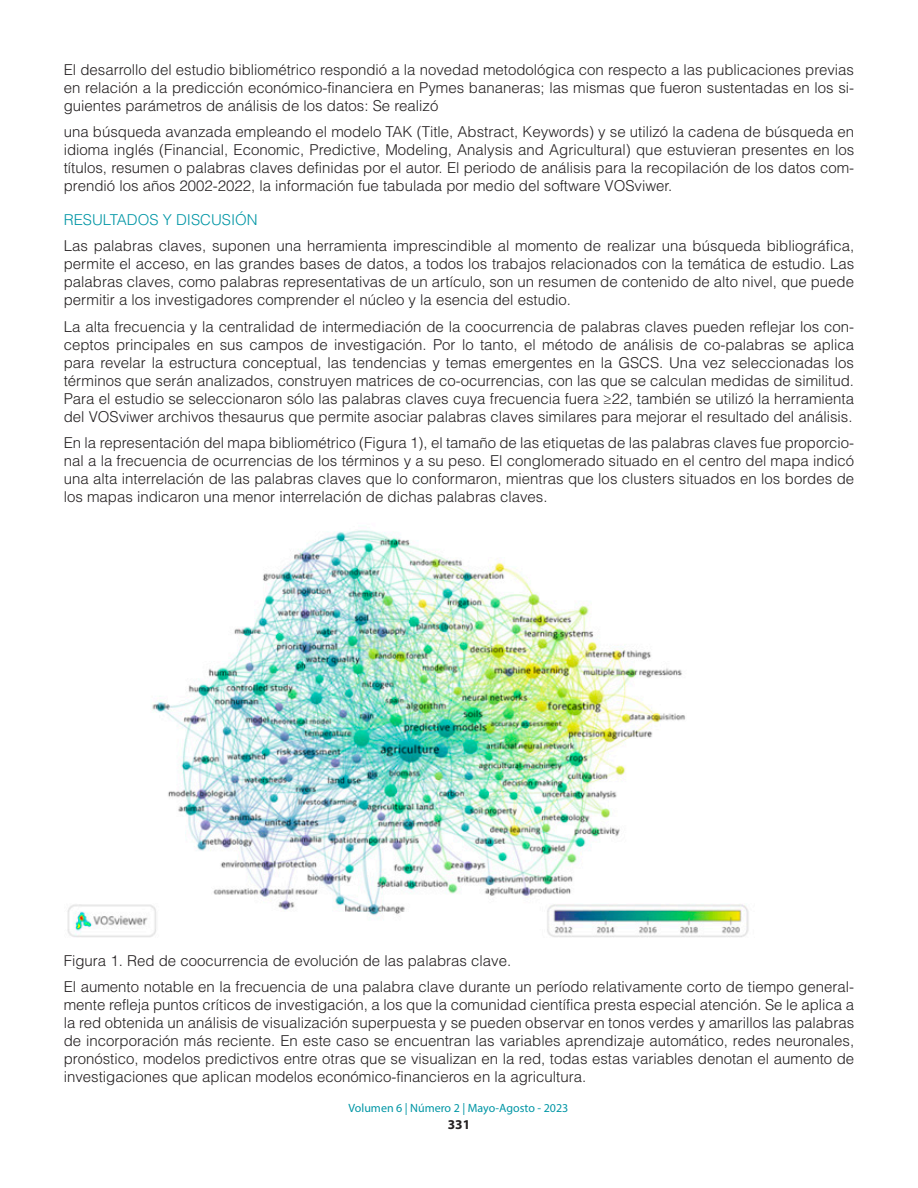
<style>
.page{position:relative;width:918px;height:1188px;background:#fff}
.page>*{position:absolute;margin:0;border:0;box-sizing:border-box;transform-origin:0 0}
.t1{font:300 15px/18px "Helvetica LT Std";color:#231f20;text-align:justify}
.t2{font:300 15px "Helvetica LT Std";color:#0096a5}
.t3{font:700 13.5px "Myriad Pro";color:#231f20}
.t4{font:12px "Myriad Pro";color:#0096a5}
</style>
<div class="page">
<img style="left:67px;top:530px;width:682px;height:408px">
<p class="t1" style="left:64px;top:60px;width:792px">El desarrollo del estudio bibliométrico respondió a la novedad metodológica con respecto a las publicaciones previas en relación a la predicción económico-financiera en Pymes bananeras; las mismas que fueron sustentadas en los si&shy;guientes parámetros de análisis de los datos: Se realizó</p>
<p class="t1" style="left:64px;top:123px;width:792px">una búsqueda avanzada empleando el modelo TAK (Title, Abstract, Keywords) y se utilizó la cadena de búsqueda en idioma inglés (Financial, Economic, Predictive, Modeling, Analysis and Agricultural) que estuvieran presentes en los títulos, resumen o palabras claves definidas por el autor. El periodo de análisis para la recopilación de los datos com&shy;prendió los años 2002-2022, la información fue tabulada por medio del software VOSviwer.</p>
<p class="t2" style="left:64px;top:210px;width:195px">RESULTADOS Y DISCUSIÓN</p>
<p class="t1" style="left:64px;top:237px;width:792px">Las palabras claves, suponen una herramienta imprescindible al momento de realizar una búsqueda bibliográfica, permite el acceso, en las grandes bases de datos, a todos los trabajos relacionados con la temática de estudio. Las palabras claves, como palabras representativas de un artículo, son un resumen de contenido de alto nivel, que puede permitir a los investigadores comprender el núcleo y la esencia del estudio.</p>
<p class="t1" style="left:64px;top:317px;width:792px">La alta frecuencia y la centralidad de intermediación de la coocurrencia de palabras claves pueden reflejar los con&shy;ceptos principales en sus campos de investigación. Por lo tanto, el método de análisis de co-palabras se aplica para revelar la estructura conceptual, las tendencias y temas emergentes en la GSCS. Una vez seleccionadas los términos que serán analizados, construyen matrices de co-ocurrencias, con las que se calculan medidas de similitud.<br>Para el estudio se seleccionaron sólo las palabras claves cuya frecuencia fuera ≥22, también se utilizó la herramienta del VOSviwer archivos thesaurus que permite asociar palabras claves similares para mejorar el resultado del análisis.</p>
<p class="t1" style="left:64px;top:434px;width:792px">En la representación del mapa bibliométrico (Figura 1), el tamaño de las etiquetas de las palabras claves fue proporcio&shy;nal a la frecuencia de ocurrencias de los términos y a su peso. El conglomerado situado en el centro del mapa indicó una alta interrelación de las palabras claves que lo conformaron, mientras que los clusters situados en los bordes de los mapas indicaron una menor interrelación de dichas palabras claves.</p>
<p class="t1" style="left:64px;top:947px;width:792px;line-height:26.5px">Figura 1. Red de coocurrencia de evolución de las palabras clave.<br>El aumento notable en la frecuencia de una palabra clave durante un período relativamente corto de tiempo general-</p>
<p class="t1" style="left:64px;top:996px;width:792px">mente refleja puntos críticos de investigación, a los que la comunidad científica presta especial atención. Se le aplica a la red obtenida un análisis de visualización superpuesta y se pueden observar en tonos verdes y amarillos las palabras de incorporación más reciente. En este caso se encuentran las variables aprendizaje automático, redes neuronales, pronóstico, modelos predictivos entre otras que se visualizan en la red, todas estas variables denotan el aumento de investigaciones que aplican modelos económico-financieros en la agricultura.</p>
<p class="t4" style="left:349px;top:1101px;width:221px">Volumen 6 | Número 2 | Mayo-Agosto - 2023</p>
<p class="t3" style="left:448px;top:1116px;width:24px">331</p>
</div>
